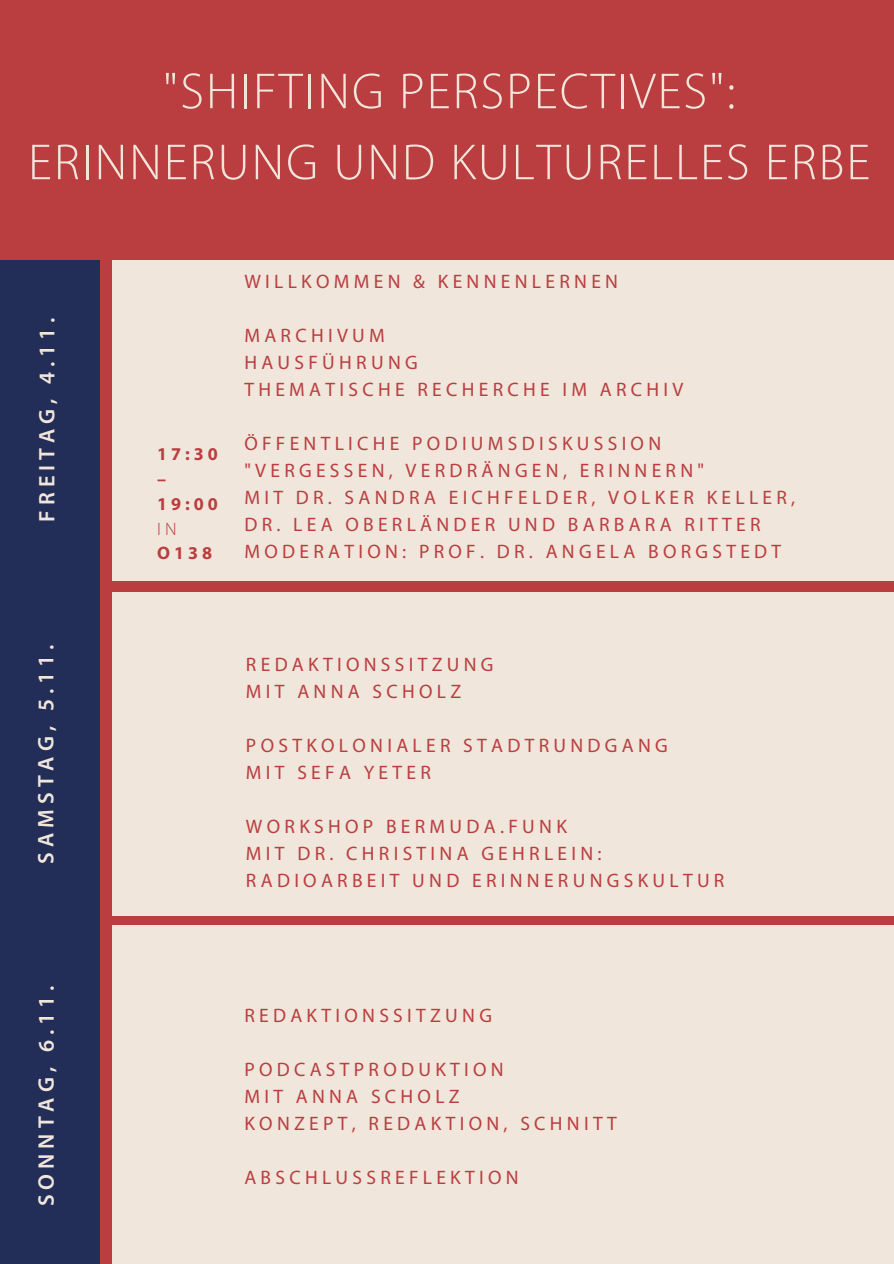
<style>
.page{position:relative;width:894px;height:1264px;background:#fff}
.page>*{position:absolute;margin:0;border:0;box-sizing:border-box;transform-origin:0 0}
.t1{font:300 51px/70.9px "Myriad Pro";letter-spacing:.04em;color:#f0e6db;text-align:center}
.t2{font:600 22.5px "Myriad Pro";letter-spacing:.22em;color:#f0e6db}
.t3{font:19.5px/27px "Myriad Pro";letter-spacing:.22em;color:#ba3e40}
.t4{font:700 18px/24.8px "Myriad Pro";letter-spacing:.22em;color:#ba3e40}
.t5{font:300 18px "Myriad Pro";color:#ba3e40}
</style>
<div class="page">
<div style="left:0;top:0;width:893px;height:1263px;background:#ba3e40"></div>
<div style="left:0;top:253px;width:100px;height:1010px;background:#232e58"></div>
<div style="left:112px;top:259px;width:781px;height:322px;background:#f0e6db"></div>
<div style="left:0;top:0;width:893px;height:259px;background:#ba3e40"></div>
<div style="left:112px;top:592px;width:781px;height:323px;background:#f0e6db"></div>
<div style="left:112px;top:925px;width:781px;height:338px;background:#f0e6db"></div>
<h1 class="t1" style="left:28px;top:60px;width:843px">"SHIFTING PERSPECTIVES":<br>ERINNERUNG UND KULTURELLES ERBE</h1>
<p class="t2" style="left:38px;top:521px;width:206px;rotate:-90deg">FREITAG, 4.11.</p>
<p class="t2" style="left:37px;top:863px;width:220px;rotate:-90deg">SAMSTAG, 5.11.</p>
<p class="t2" style="left:37px;top:1206px;width:222px;rotate:-90deg">SONNTAG, 6.11.</p>
<p class="t4" style="left:157px;top:443px;width:62px">17:30 –<br>19:00</p>
<p class="t5" style="left:157px;top:521px;width:21px">IN</p>
<p class="t4" style="left:157px;top:542px;width:56px">O138</p>
<p class="t3" style="left:244px;top:269px;width:375px">WILLKOMMEN &amp; KENNENLERNEN</p>
<p class="t3" style="left:244px;top:323px;width:440px">MARCHIVUM<br>HAUSFÜHRUNG<br>THEMATISCHE RECHERCHE IM ARCHIV</p>
<p class="t3" style="left:244px;top:431px;width:552px">ÖFFENTLICHE PODIUMSDISKUSSION "VERGESSEN, VERDRÄNGEN, ERINNERN"<br>MIT DR. SANDRA EICHFELDER, VOLKER KELLER, DR. LEA OBERLÄNDER UND BARBARA RITTER MODERATION: PROF. DR. ANGELA BORGSTEDT</p>
<p class="t3" style="left:246px;top:652px;width:249px">REDAKTIONSSITZUNG<br>MIT ANNA SCHOLZ</p>
<p class="t3" style="left:246px;top:733px;width:423px">POSTKOLONIALER STADTRUNDGANG<br>MIT SEFA YETER</p>
<p class="t3" style="left:246px;top:815px;width:480px">WORKSHOP BERMUDA.FUNK<br>MIT DR. CHRISTINA GEHRLEIN:<br>RADIOARBEIT UND ERINNERUNGSKULTUR</p>
<p class="t3" style="left:244px;top:1003px;width:249px">REDAKTIONSSITZUNG</p>
<p class="t3" style="left:244px;top:1057px;width:374px">PODCASTPRODUKTION<br>MIT ANNA SCHOLZ<br>KONZEPT, REDAKTION, SCHNITT</p>
<p class="t3" style="left:244px;top:1165px;width:276px">ABSCHLUSSREFLEKTION</p>
</div>
